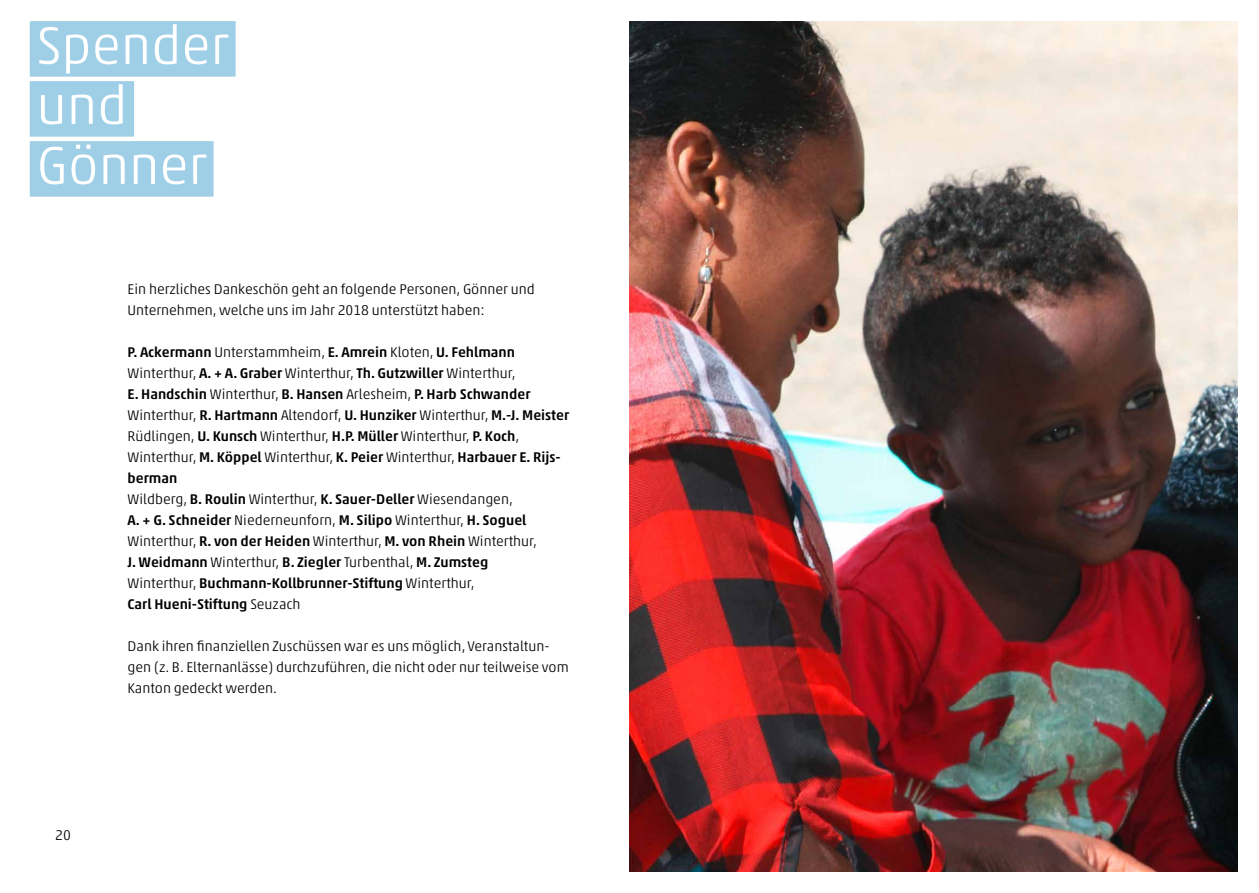
<style>
.page{position:relative;width:1259px;height:893px;background:#fff}
.page>*{position:absolute;margin:0;border:0;box-sizing:border-box;transform-origin:0 0}
.t1{font:300 54px/60px "Akko Std";color:#fff}
.t2{font:500 14.25px/21px "Akko Std";color:#000}
.t3{font:300 14.25px/21px "Akko Std";color:#000}
.s1{font-weight:300}
</style>
<div class="page">
<div style="left:30px;top:21px;width:206px;height:56px;background:#9fcfe6"></div>
<div style="left:30px;top:81px;width:104px;height:56px;background:#9fcfe6"></div>
<div style="left:30px;top:141px;width:184px;height:56px;background:#9fcfe6"></div>
<img style="left:629px;top:21px;width:608px;height:850px">
<h1 class="t1" style="left:37px;top:15px;width:194px">Spender und<br>Gönner</h1>
<p class="t3" style="left:55px;top:824px;width:17px">20</p>
<p class="t3" style="left:128px;top:278px;width:409px">Ein herzliches Dankeschön geht an folgende Personen, Gönner und<br>Unternehmen, welche uns im Jahr 2018 unterstützt haben:</p>
<p class="t2" style="left:128px;top:341px;width:443px">P. Ackermann <span class="s1">Unterstammheim,</span> E. Amrein <span class="s1">Kloten,</span> U. Fehlmann <span class="s1">Winterthur,</span> A. + A. Graber <span class="s1">Winterthur,</span> Th. Gutzwiller <span class="s1">Winterthur,<br></span>E. Handschin <span class="s1">Winterthur,</span> B. Hansen <span class="s1">Arlesheim,</span> P. Harb Schwander <span class="s1">Winterthur,</span> R. Hartmann <span class="s1">Altendorf,</span> U. Hunziker <span class="s1">Winterthur,</span> M.-J. Meister <span class="s1">Rüdlingen,</span> U. Kunsch <span class="s1">Winterthur,</span> H.P. Müller <span class="s1">Winterthur,</span> P. Koch<span class="s1">, Winterthur,</span> M. Köppel <span class="s1">Winterthur,</span> K. Peier <span class="s1">Winterthur,</span> Harbauer E. Rijs&shy;berman<br><span class="s1">Wildberg,</span> B. Roulin <span class="s1">Winterthur,</span> K. Sauer-Deller <span class="s1">Wiesendangen,<br></span>A. + G. Schneider <span class="s1">Niederneunforn,</span> M. Silipo <span class="s1">Winterthur,</span> H. Soguel <span class="s1">Winterthur,</span> R. von der Heiden <span class="s1">Winterthur,</span> M. von Rhein <span class="s1">Winterthur,<br></span>J. Weidmann <span class="s1">Winterthur,</span> B. Ziegler <span class="s1">Turbenthal,</span> M. Zumsteg<br><span class="s1">Winterthur,</span> Buchmann-Kollbrunner-Stiftung <span class="s1">Winterthur,<br></span>Carl Hueni-Stiftung <span class="s1">Seuzach</span></p>
<p class="t3" style="left:128px;top:636px;width:443px">Dank ihren finanziellen Zuschüssen war es uns möglich, Veranstaltun&shy;gen (z. B. Elternanlässe) durchzuführen, die nicht oder nur teilweise vom<br>Kanton gedeckt werden.</p>
</div>
